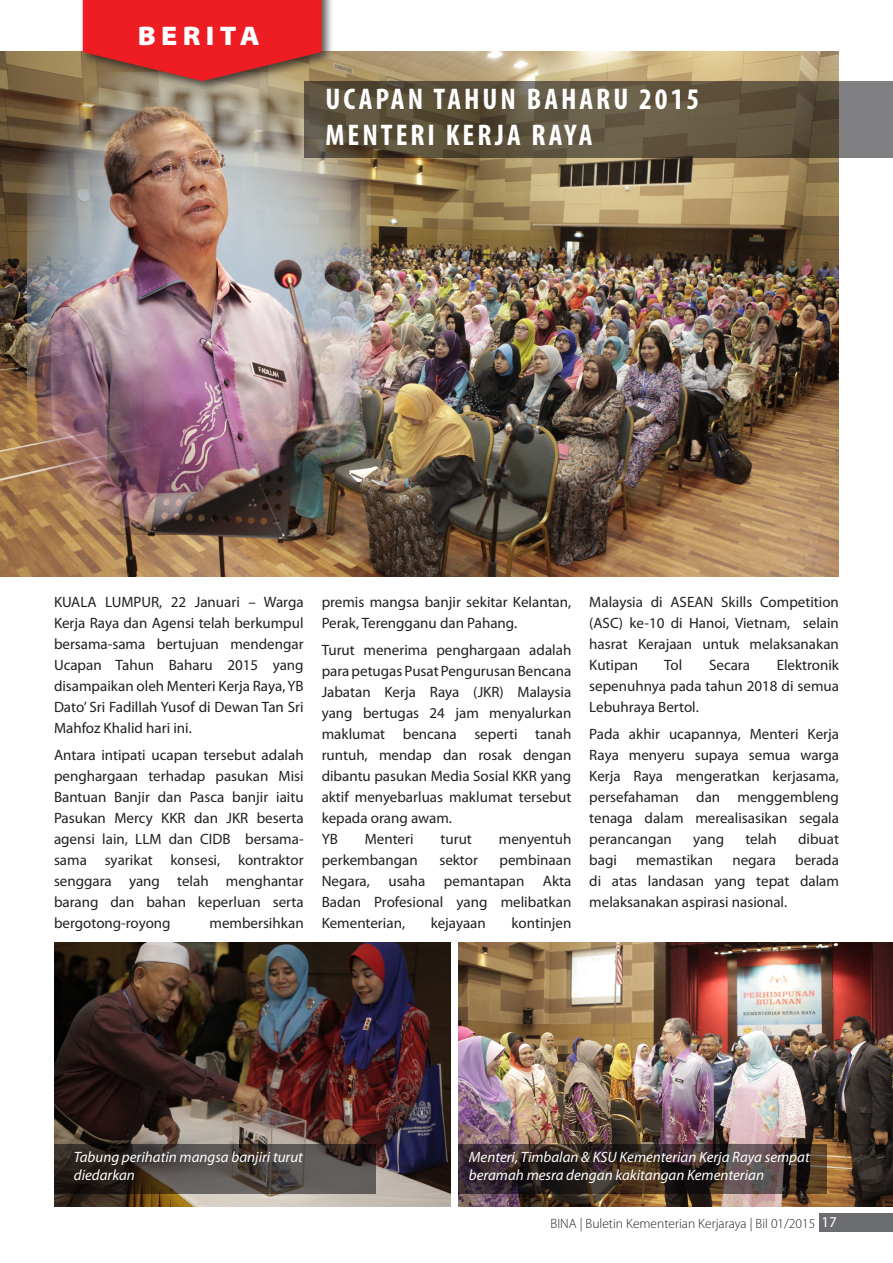
<style>
.page{position:relative;width:893px;height:1263px;background:#fff}
.page>*{position:absolute;margin:0;border:0;box-sizing:border-box;transform-origin:0 0}
.t1{font:700 condensed 30px/36px "Myriad Pro";letter-spacing:.1em;color:#fff}
.t2{font:900 semi-expanded 27px "Myriad Pro";letter-spacing:.2em;color:#fff}
.t3{font:15px/21px "Myriad Pro";color:#231f20;text-align:justify}
.t4{font:italic 15px/18px "Myriad Pro";color:#fff}
.t5{font:300 13.5px "Myriad Pro";color:#231f20}
.s1{font-weight:400;font-size:15px;color:#fff}
</style>
<div class="page">
<div style="left:819px;top:1214px;width:74px;height:18px;background:#6c6d70"></div>
<img style="left:0;top:52px;width:839px;height:525px">
<img style="left:54px;top:942px;width:396px;height:264px">
<img style="left:27px;top:72px;width:343px;height:463px">
<div style="left:79px;top:0;width:255px;height:93px;background:#231f20;opacity:.75"></div>
<svg style="left:83px;top:0;width:239px;height:81px;background:#db2c2c"></svg>
<img style="left:458px;top:942px;width:435px;height:264px">
<svg style="left:304px;top:81px;width:589px;height:77px;background:#605644"></svg>
<svg style="left:54px;top:1144px;width:322px;height:50px;background:#453e3a"></svg>
<svg style="left:458px;top:1144px;width:368px;height:50px;background:#3a2d2a"></svg>
<p class="t2" style="left:138px;top:20px;width:124px">BERITA</p>
<p class="t1" style="left:325px;top:82px;width:375px">UCAPAN TAHUN BAHARU 2015<br>MENTERI KERJA RAYA</p>
<p class="t3" style="left:54px;top:592px;width:251px">KUALA LUMPUR, 22 Januari – Warga Kerja Raya dan Agensi telah berkumpul bersama-sama bertujuan mendengar Ucapan Tahun Baharu 2015 yang disampaikan oleh Menteri Kerja Raya, YB Dato’ Sri Fadillah Yusof di Dewan Tan Sri Mahfoz Khalid hari ini.</p>
<p class="t3" style="left:54px;top:745px;width:251px">Antara intipati ucapan tersebut adalah penghargaan terhadap pasukan Misi Bantuan Banjir dan Pasca banjir iaitu Pasukan Mercy KKR dan JKR beserta agensi lain, LLM dan CIDB bersama&shy;sama syarikat konsesi, kontraktor senggara yang telah menghantar barang dan bahan keperluan serta bergotong-royong</p>
<p class="t3" style="left:210px;top:913px;width:96px">membersihkan</p>
<p class="t3" style="left:322px;top:592px;width:251px">premis mangsa banjir sekitar Kelantan,<br>Perak, Terengganu dan Pahang.</p>
<p class="t3" style="left:322px;top:640px;width:251px">Turut menerima penghargaan adalah para petugas Pusat Pengurusan Bencana Jabatan Kerja Raya (JKR) Malaysia yang bertugas 24 jam menyalurkan maklumat bencana seperti tanah runtuh, mendap dan rosak dengan dibantu pasukan Media Sosial KKR yang aktif menyebarluas maklumat tersebut kepada orang awam.</p>
<p class="t3" style="left:322px;top:829px;width:18px">YB</p>
<p class="t3" style="left:365px;top:829px;width:50px">Menteri</p>
<p class="t3" style="left:441px;top:829px;width:33px">turut</p>
<p class="t3" style="left:499px;top:829px;width:74px">menyentuh</p>
<p class="t3" style="left:322px;top:850px;width:98px">perkembangan</p>
<p class="t3" style="left:439px;top:850px;width:40px">sektor</p>
<p class="t3" style="left:322px;top:850px;width:251px;text-indent:178px">pembinaan Negara, usaha pemantapan Akta Badan Profesional yang melibatkan Kementerian,</p>
<p class="t3" style="left:431px;top:913px;width:57px">kejayaan</p>
<p class="t3" style="left:511px;top:913px;width:61px">kontinjen</p>
<p class="t3" style="left:589px;top:592px;width:251px">Malaysia di ASEAN Skills Competition (ASC) ke-10 di Hanoi, Vietnam, selain hasrat Kerajaan untuk melaksanakan Kutipan</p>
<p class="t3" style="left:589px;top:655px;width:251px;text-indent:187px">Elektronik sepenuhnya pada tahun 2018 di semua Lebuhraya Bertol.</p>
<p class="t3" style="left:589px;top:724px;width:251px">Pada akhir ucapannya, Menteri Kerja Raya menyeru supaya semua warga Kerja Raya mengeratkan kerjasama, persefahaman dan menggembleng tenaga dalam merealisasikan segala perancangan</p>
<p class="t3" style="left:664px;top:655px;width:20px">Tol</p>
<p class="t3" style="left:709px;top:655px;width:43px">Secara</p>
<p class="t3" style="left:693px;top:829px;width:32px">yang</p>
<p class="t3" style="left:745px;top:829px;width:33px">telah</p>
<p class="t3" style="left:798px;top:829px;width:42px">dibuat</p>
<p class="t3" style="left:589px;top:850px;width:251px;text-indent:206px">berada di atas landasan yang tepat dalam melaksanakan aspirasi nasional.</p>
<p class="t3" style="left:589px;top:850px;width:29px">bagi</p>
<p class="t3" style="left:636px;top:850px;width:79px">memastikan</p>
<p class="t3" style="left:732px;top:850px;width:45px">negara</p>
<p class="t4" style="left:74px;top:1148px;width:231px">Tabung perihatin mangsa banjiri turut diedarkan</p>
<p class="t4" style="left:469px;top:1148px;width:342px">Menteri, Timbalan &amp; KSU Kementerian Kerja Raya sempat beramah mesra dengan kakitangan Kementerian</p>
<p class="t5" style="left:551px;top:1216px;width:288px">BINA | Buletin Kementerian Kerjaraya | Bil 01/2015 <span class="s1">17</span></p>
</div>
